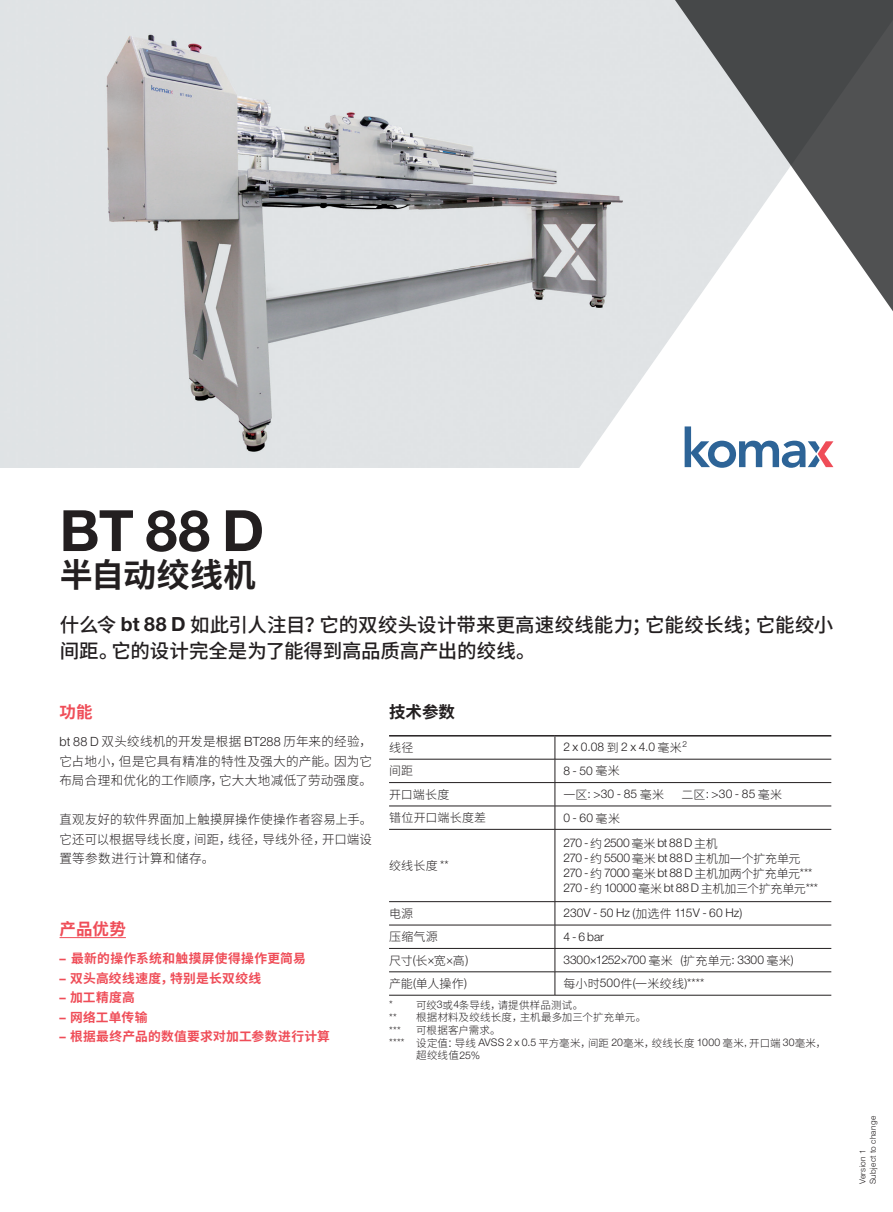
<style>
.page{position:relative;width:893px;height:1212px;background:#fff}
.page>*{position:absolute;margin:0;border:0;box-sizing:border-box;transform-origin:0 0}
.t1{font:700 57px "Helvetica Neue LT Std";color:#231f20}
.t2{font:700 33px "Noto Sans Hans";color:#231f20}
.t3{font:500 19.5px/25.5px "Source Han Sans CN";color:#231f20}
.t4{font:700 16.5px "Noto Sans Hans";letter-spacing:.01em;color:#ef4d58}
.t5{font:700 16.5px "Noto Sans Hans";color:#231f20}
.t6{font:300 12.75px/19.5px "Source Han Sans CN";letter-spacing:.02em;color:#231f20;text-align:justify}
.t7{font:700 12.75px "Noto Sans Hans";letter-spacing:.025em;color:#ef4d58}
.t8{font:300 12px "Helvetica Neue LT Std";letter-spacing:-.01em;color:#231f20}
.t9{font:300 12px "Source Han Sans CN";letter-spacing:.015em;color:#231f20}
.t10{font:300 12px "Helvetica Neue LT Std";letter-spacing:-.03em;color:#231f20}
.t11{font:300 10.5px/12.6px "Source Han Sans CN";letter-spacing:.015em;color:#231f20}
.t12{font:300 10.5px "Helvetica Neue LT Std";color:#231f20}
.t13{font:300 8.25px "Helvetica Neue LT Std";letter-spacing:.045em;color:#231f20}
.s1{font-family:"Helvetica Neue LT Std";font-weight:700}
.s2{font-family:"Helvetica Neue LT Std"}
.s3{font-family:"Source Han Sans CN"}
</style>
<div class="page">
<img style="left:0;top:0;width:659px;height:468px">
<svg style="left:565px;top:20px;width:269px;height:448px;fill:#e1e4e6"></svg>
<svg style="left:659px;top:0;width:234px;height:363px"></svg>
<svg style="left:685px;top:426px;width:148px;height:42px"></svg>
<hr style="left:60px;top:937px;width:66px;height:1px;background:#ef4d58">
<hr style="left:389px;top:829px;width:166px;height:1px;background:#231f20">
<hr style="left:555px;top:829px;width:276px;height:1px;background:#231f20">
<hr style="left:389px;top:901px;width:166px;height:1px;background:#231f20">
<hr style="left:555px;top:901px;width:276px;height:1px;background:#231f20">
<hr style="left:389px;top:925px;width:166px;height:1px;background:#231f20">
<hr style="left:555px;top:925px;width:276px;height:1px;background:#231f20">
<hr style="left:389px;top:948px;width:166px;height:1px;background:#231f20">
<hr style="left:555px;top:948px;width:276px;height:1px;background:#231f20">
<hr style="left:389px;top:971px;width:166px;height:1px;background:#231f20">
<hr style="left:555px;top:971px;width:276px;height:1px;background:#231f20">
<svg style="left:389px;top:736px;width:442px;height:93px"></svg>
<hr style="left:555px;top:829px;width:1px;height:72px;background:#231f20">
<svg style="left:555px;top:902px;width:1px;height:93px"></svg>
<hr style="left:389px;top:995px;width:166px;height:1px;background:#231f20">
<hr style="left:555px;top:995px;width:276px;height:1px;background:#231f20">
<hr style="left:389px;top:735px;width:166px;height:1px;background:#231f20">
<hr style="left:555px;top:735px;width:276px;height:1px;background:#231f20">
<h1 class="t1" style="left:60px;top:495px;width:206px">BT 88 D</h1>
<h2 class="t2" style="left:60px;top:556px;width:198px">半自动绞线机</h2>
<h3 class="t3" style="left:60px;top:613px;width:775px">什么令 <span class="s1">bt 88 D</span> 如此引人注目？它的双绞头设计带来更高速绞线能力；它能绞长线；它能绞小间距。它的设计完全是为了能得到高品质高产出的绞线。</h3>
<p class="t4" style="left:60px;top:703px;width:35px">功能</p>
<p class="t6" style="left:60px;top:732px;width:314px"><span class="s2">bt 88 D</span> 双头绞线机的开发是根据 <span class="s2">BT288</span> 历年来的经验，它占地小，但是它具有精准的特性及强大的产能。因为它布局合理和优化的工作顺序，它大大地减低了劳动强度。</p>
<p class="t6" style="left:60px;top:810px;width:314px">直观友好的软件界面加上触摸屏操作使操作者容易上手。它还可以根据导线长度，间距，线径，导线外径，开口端设置等参数进行计算和储存。</p>
<p class="t4" style="left:60px;top:920px;width:68px">产品优势</p>
<p class="t7" style="left:60px;top:951px;width:248px"><span class="s2">–</span> 最新的操作系统和触摸屏使得操作更简易</p>
<p class="t7" style="left:60px;top:971px;width:203px"><span class="s2">–</span> 双头高绞线速度，特别是长双绞线</p>
<p class="t7" style="left:60px;top:990px;width:77px"><span class="s2">–</span> 加工精度高</p>
<p class="t7" style="left:60px;top:1010px;width:89px"><span class="s2">–</span> 网络工单传输</p>
<p class="t7" style="left:60px;top:1029px;width:272px"><span class="s2">–</span> 根据最终产品的数值要求对加工参数进行计算</p>
<p class="t5" style="left:389px;top:703px;width:67px">技术参数</p>
<p class="t9" style="left:389px;top:741px;width:26px">线径</p>
<p class="t8" style="left:563px;top:740px;width:125px">2 x 0.08 <span class="s3">到</span> 2 x 4.0 <span class="s3">毫米</span><sup>2</sup></p>
<p class="t9" style="left:389px;top:764px;width:26px">间距</p>
<p class="t8" style="left:563px;top:763px;width:58px">8 - 50 <span class="s3">毫米</span></p>
<p class="t9" style="left:389px;top:788px;width:62px">开口端长度</p>
<p class="t8" style="left:563px;top:787px;width:102px"><span class="s3">一区</span>: &gt;30 - 85 <span class="s3">毫米</span></p>
<p class="t8" style="left:682px;top:787px;width:102px"><span class="s3">二区</span>: &gt;30 - 85 <span class="s3">毫米</span></p>
<p class="t9" style="left:389px;top:811px;width:99px">错位开口端长度差</p>
<p class="t8" style="left:563px;top:811px;width:58px">0 - 60 <span class="s3">毫米</span></p>
<p class="t9" style="left:389px;top:859px;width:61px">绞线长度 <span class="s2">**</span></p>
<p class="t10" style="left:563px;top:835px;width:156px">270 - <span class="s3">约</span> 2500 <span class="s3">毫米</span> bt 88 D <span class="s3">主机</span></p>
<p class="t8" style="left:563px;top:850px;width:239px">270 - <span class="s3">约</span> 5500 <span class="s3">毫米</span> bt 88 D <span class="s3">主机加一个扩充单元</span></p>
<p class="t10" style="left:563px;top:865px;width:250px">270 - <span class="s3">约</span> 7000 <span class="s3">毫米</span> bt 88 D <span class="s3">主机加两个扩充单元</span>***</p>
<p class="t8" style="left:563px;top:880px;width:256px">270 - <span class="s3">约</span> 10000 <span class="s3">毫米</span> bt 88 D <span class="s3">主机加三个扩充单元</span>***</p>
<p class="t9" style="left:389px;top:907px;width:26px">电源</p>
<p class="t8" style="left:563px;top:906px;width:180px">230V - 50 Hz (<span class="s3">加选件</span> 115V - 60 Hz)</p>
<p class="t9" style="left:389px;top:930px;width:50px">压缩气源</p>
<p class="t8" style="left:563px;top:929px;width:42px">4 - 6 bar</p>
<p class="t9" style="left:389px;top:953px;width:81px">尺寸<span class="s2">(</span>长<span class="s2">×</span>宽<span class="s2">×</span>高<span class="s2">)</span></p>
<p class="t8" style="left:563px;top:952px;width:232px">3300×1252×700 <span class="s3">毫米</span> (<span class="s3">扩充单元</span>: 3300 <span class="s3">毫米</span>)</p>
<p class="t9" style="left:389px;top:977px;width:80px">产能<span class="s2">(</span>单人操作<span class="s2">)</span></p>
<p class="t8" style="left:563px;top:976px;width:142px"><span class="s3">每小时</span>500<span class="s3">件</span>(<span class="s3">一米绞线</span>)****</p>
<p class="t11" style="left:389px;top:999px;width:196px"><span class="s2">*</span> 可绞<span class="s2">3</span>或<span class="s2">4</span>条导线，请提供样品测试。</p>
<p class="t12" style="left:389px;top:1011px;width:9px">**</p>
<p class="t11" style="left:416px;top:1011px;width:232px">根据材料及绞线长度，主机最多加三个扩充单元。</p>
<p class="t12" style="left:389px;top:1023px;width:13px">***</p>
<p class="t11" style="left:416px;top:1024px;width:86px">可根据客户需求。</p>
<p class="t11" style="left:416px;top:1037px;width:412px;text-indent:-27px"><span class="s2">****</span> 设定值：导线 <span class="s2">AVSS 2 x 0.5</span> 平方毫米，间距 <span class="s2">20</span>毫米，绞线长度 <span class="s2">1000</span> 毫米<span class="s2">,</span> 开口端 <span class="s2">30</span>毫米，超绞线值<span class="s2">25%</span></p>
<p class="t13" style="left:868px;top:1184px;width:70px;rotate:-90deg">Subject to change</p>
<p class="t13" style="left:857px;top:1184px;width:36px;rotate:-90deg">Version 1</p>
</div>
